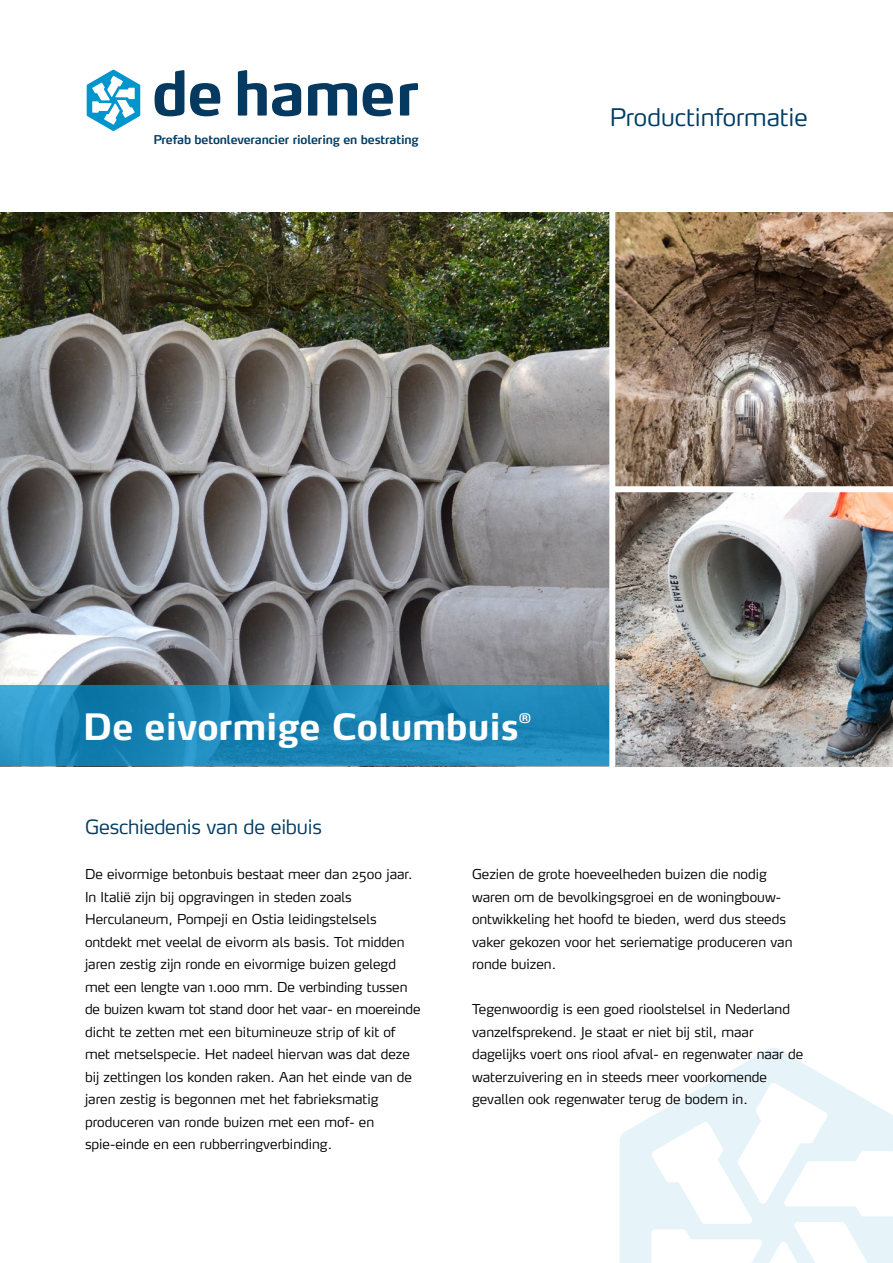
<style>
.page{position:relative;width:893px;height:1263px;background:#fff}
.page>*{position:absolute;margin:0;border:0;box-sizing:border-box;transform-origin:0 0}
.t1{font:700 36px "Max";color:#fff}
.t2{font:300 24px "Max";color:#003c64}
.t3{font:300 19.5px "Max";letter-spacing:-.01em;color:#003c64}
.t4{font:300 13.5px/22.5px "Max";color:#000}
.t5{font:700 13.05px "Max";color:#fff}
.t6{font:600 12px "Max";letter-spacing:-.01em;color:#003c64}
</style>
<div class="page">
<img style="left:0;top:213px;width:893px;height:553px">
<svg style="left:620px;top:1048px;width:215px;height:215px"></svg>
<svg style="left:651px;top:1082px;width:242px;height:181px"></svg>
<svg style="left:0;top:685px;width:609px;height:81px;background:#1d88b9"></svg>
<svg style="left:155px;top:70px;width:29px;height:46px"></svg>
<svg style="left:190px;top:83px;width:30px;height:33px"></svg>
<svg style="left:238px;top:70px;width:63px;height:46px"></svg>
<svg style="left:308px;top:83px;width:49px;height:33px"></svg>
<svg style="left:363px;top:83px;width:30px;height:33px"></svg>
<svg style="left:400px;top:83px;width:18px;height:33px"></svg>
<svg style="left:87px;top:70px;width:53px;height:61px"></svg>
<div style="left:609px;top:205px;width:6px;height:568px;background:#fff"></div>
<div style="left:612px;top:486px;width:281px;height:6px;background:#fff"></div>
<p class="t6" style="left:153px;top:132px;width:267px">Prefab betonleverancier riolering en bestrating</p>
<p class="t2" style="left:610px;top:102px;width:200px">Productinformatie</p>
<p class="t1" style="left:83px;top:704px;width:437px">De eivormige Columbuis</p>
<p class="t5" style="left:519px;top:710px;width:14px">®</p>
<p class="t3" style="left:85px;top:815px;width:238px">Geschiedenis van de eibuis</p>
<p class="t4" style="left:85px;top:863px;width:337px">De eivormige betonbuis bestaat meer dan 2500 jaar.<br>In Italië zijn bij opgravingen in steden zoals Herculaneum, Pompeji en Ostia leidingstelsels ontdekt met veelal de eivorm als basis. Tot midden jaren zestig zijn ronde en eivormige buizen gelegd met een lengte van 1.ooo mm. De verbinding tussen de buizen kwam tot stand door het vaar- en moereinde dicht te zetten met een bitumineuze strip of kit of met metselspecie. Het nadeel hiervan was dat deze bij zettingen los konden raken. Aan het einde van de jaren zestig is begonnen met het fabrieksmatig produceren van ronde buizen met een mof- en spie-einde en een rubberringverbinding.</p>
<p class="t4" style="left:472px;top:863px;width:322px">Gezien de grote hoeveelheden buizen die nodig waren om de bevolkingsgroei en de woningbouw&shy;ontwikkeling het hoofd te bieden, werd dus steeds vaker gekozen voor het seriematige produceren van ronde buizen.</p>
<p class="t4" style="left:472px;top:998px;width:333px">Tegenwoordig is een goed rioolstelsel in Nederland vanzelfsprekend. Je staat er niet bij stil, maar dagelijks voert ons riool afval- en regenwater naar de waterzuivering en in steeds meer voorkomende gevallen ook regenwater terug de bodem in.</p>
</div>
